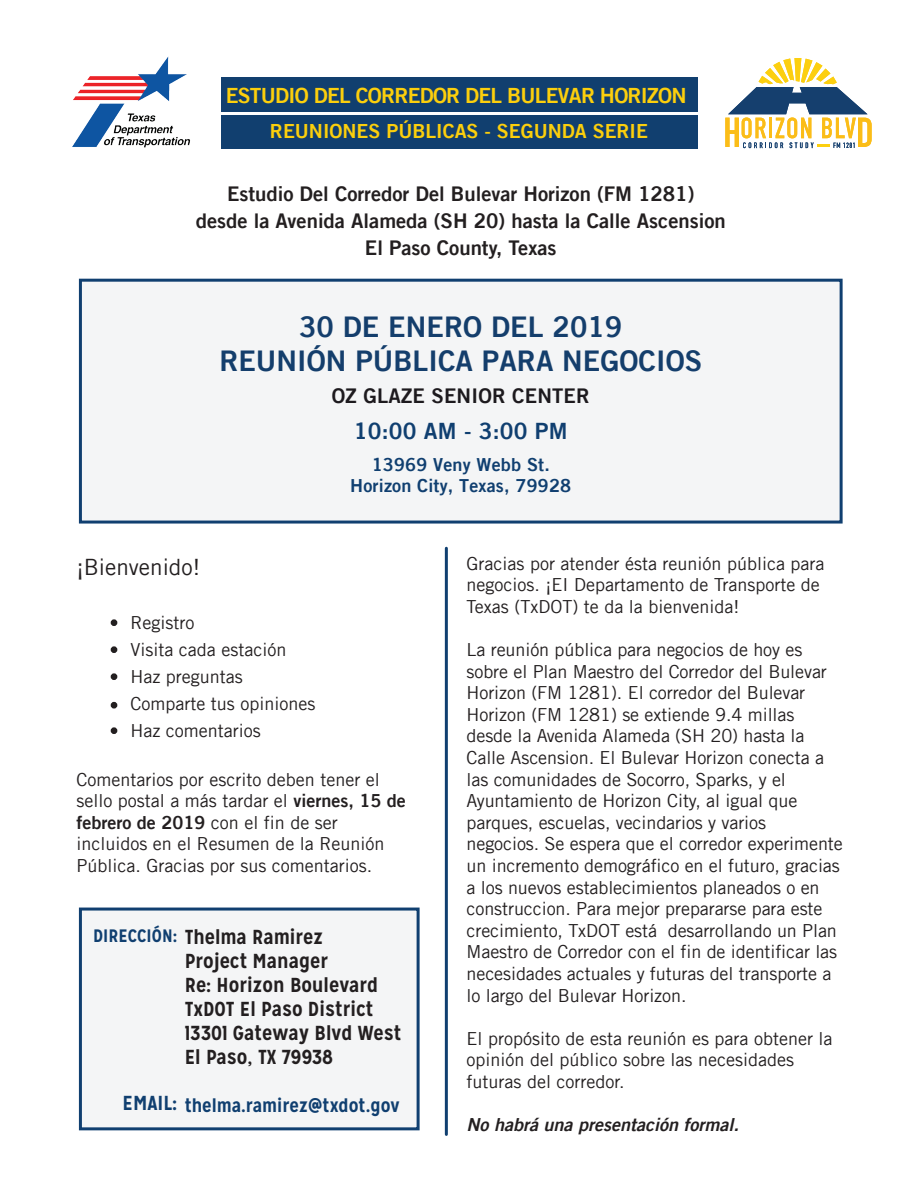
<style>
.page{position:relative;width:918px;height:1188px;background:#fff}
.page>*{position:absolute;margin:0;border:0;box-sizing:border-box;transform-origin:0 0}
.t1{font:28.5px/34.2px "Trade Gothic LT Bold Two";letter-spacing:.005em;color:#143e6c;text-align:center}
.t2{font:22.5px "Trade Gothic LT Bold Two";letter-spacing:.01em;color:#103f70}
.t3{font:22.5px "Trade Gothic LT";color:#231f20}
.t4{font:21px "Trade Gothic LT Bold Two";letter-spacing:-.035em;color:#fccf0c}
.t5{font:20.25px/27px "Trade Gothic LT Bold Two";color:#231f20;text-align:center}
.t6{font:700 20.25px/24px "Mission Gothic";color:#231f20}
.t7{font:20.25px "Trade Gothic LT Bold Two";letter-spacing:.01em;color:#1d1a1e}
.t8{font:19.5px "Trade Gothic LT Bold Two";color:#fccf0c}
.t9{font:700 18.75px "Mission Gothic";color:#103f70}
.t10{font:18px/21.6px "Trade Gothic LT";letter-spacing:-.005em;color:#231f20}
.t11{font:18px/21.6px "Trade Gothic LT Bold Two";letter-spacing:.01em;color:#103f70;text-align:center}
.t12{font:italic 18px "Trade Gothic LT Bold Two";color:#231f20}
.t13{font:18px "Trade Gothic LT Bold Two";color:#231f20}
.t14{font:700 18px "Mission Gothic";color:#103f70}
.s1{font-family:"Trade Gothic LT Bold Two"}
.s2{font-family:"Trade Gothic LT"}
.s3{font-size:20.25px}
</style>
<div class="page">
<div style="left:79px;top:279px;width:764px;height:245px;background:#f4f5f6;border:3px solid #103f70"></div>
<div style="left:111px;top:619px;width:6px;height:7px;border:3px solid #231f20;border-radius:50%"></div>
<div style="left:111px;top:646px;width:6px;height:7px;border:3px solid #231f20;border-radius:50%"></div>
<div style="left:111px;top:702px;width:6px;height:7px;border:3px solid #231f20;border-radius:50%"></div>
<div style="left:111px;top:673px;width:6px;height:7px;border:3px solid #231f20;border-radius:50%"></div>
<div style="left:111px;top:727px;width:6px;height:7px;border:3px solid #231f20;border-radius:50%"></div>
<hr style="left:445px;top:548px;width:3px;height:586px;background:#103f70">
<svg style="left:725px;top:58px;width:147px;height:90px"></svg>
<img style="left:72px;top:56px;width:118px;height:92px">
<div style="left:221px;top:78px;width:476px;height:34px;background:#113f6f"></div>
<div style="left:221px;top:115px;width:476px;height:33px;background:#113f6f"></div>
<div style="left:79px;top:908px;width:341px;height:222px;background:#f4f5f6;border:3px solid #103f70"></div>
<p class="t4" style="left:226px;top:82px;width:462px">ESTUDIO DEL CORREDOR DEL BULEVAR HORIZON</p>
<p class="t8" style="left:270px;top:119px;width:380px">REUNIONES PÚBLICAS - SEGUNDA SERIE</p>
<p class="t5" style="left:196px;top:180px;width:531px">Estudio Del Corredor Del Bulevar Horizon (FM 1281)<br>desde la Avenida Alameda (SH 20) hasta la Calle Ascension<br>El Paso County, Texas</p>
<h1 class="t1" style="left:219px;top:309px;width:484px">30 DE ENERO DEL 2019<br>REUNIÓN PÚBLICA PARA NEGOCIOS</h1>
<p class="t7" style="left:332px;top:384px;width:259px">OZ GLAZE SENIOR CENTER</p>
<p class="t2" style="left:354px;top:417px;width:215px">10:00 AM - 3:00 PM</p>
<p class="t11" style="left:350px;top:453px;width:222px">13969 Veny Webb St.<br>Horizon City, Texas, 79928</p>
<p class="t3" style="left:76px;top:553px;width:125px">¡Bienvenido!</p>
<p class="t10" style="left:130px;top:609px;width:186px;line-height:27px">Registro<br>Visita cada estación<br>Haz preguntas<br>Comparte tus opiniones<br>Haz comentarios</p>
<p class="t10" style="left:76px;top:768px;width:331px">Comentarios por escrito deben tener el sello postal a más tardar el <span class="s1">viernes, 15 de</span></p>
<p class="t13" style="left:76px;top:811px;width:263px">febrero de 2019 <span class="s2">con el fin de ser</span></p>
<p class="t10" style="left:76px;top:833px;width:310px">incluidos en el Resumen de la Reunión<br>Pública. Gracias por sus comentarios.</p>
<p class="t14" style="left:93px;top:925px;width:86px">DIRECCIÓN:</p>
<p class="t6" style="left:185px;top:925px;width:218px">Thelma Ramirez<br>Project Manager<br>Re: Horizon Boulevard<br>TxDOT El Paso District<br>13301 Gateway Blvd West<br>El Paso, TX 79938</p>
<p class="t9" style="left:122px;top:1094px;width:279px"><span class="s3">EMAIL:</span> thelma.ramirez@txdot.gov</p>
<p class="t10" style="left:467px;top:552px;width:359px">Gracias por atender ésta reunión pública para negocios. ¡EI Departamento de Transporte de<br>Texas (TxDOT) te da la bienvenida!</p>
<p class="t10" style="left:467px;top:639px;width:378px">La reunión pública para negocios de hoy es sobre el Plan Maestro del Corredor del Bulevar Horizon (FM 1281). El corredor del Bulevar Horizon (FM 1281) se extiende 9.4 millas desde la Avenida Alameda (SH 20) hasta la Calle Ascension. El Bulevar Horizon conecta a las comunidades de Socorro, Sparks, y el Ayuntamiento de Horizon City, al igual que parques, escuelas, vecindarios y varios negocios. Se espera que el corredor experimente un incremento demográfico en el futuro, gracias a los nuevos establecimientos planeados o en construccion. Para mejor prepararse para este crecimiento, TxDOT está desarrollando un Plan Maestro de Corredor con el fin de identificar las necesidades actuales y futuras del transporte a lo largo del Bulevar Horizon.</p>
<p class="t10" style="left:467px;top:1027px;width:367px">El propósito de esta reunión es para obtener la opinión del público sobre las necesidades futuras del corredor.</p>
<p class="t12" style="left:467px;top:1114px;width:274px">No habrá una presentación formal.</p>
</div>
